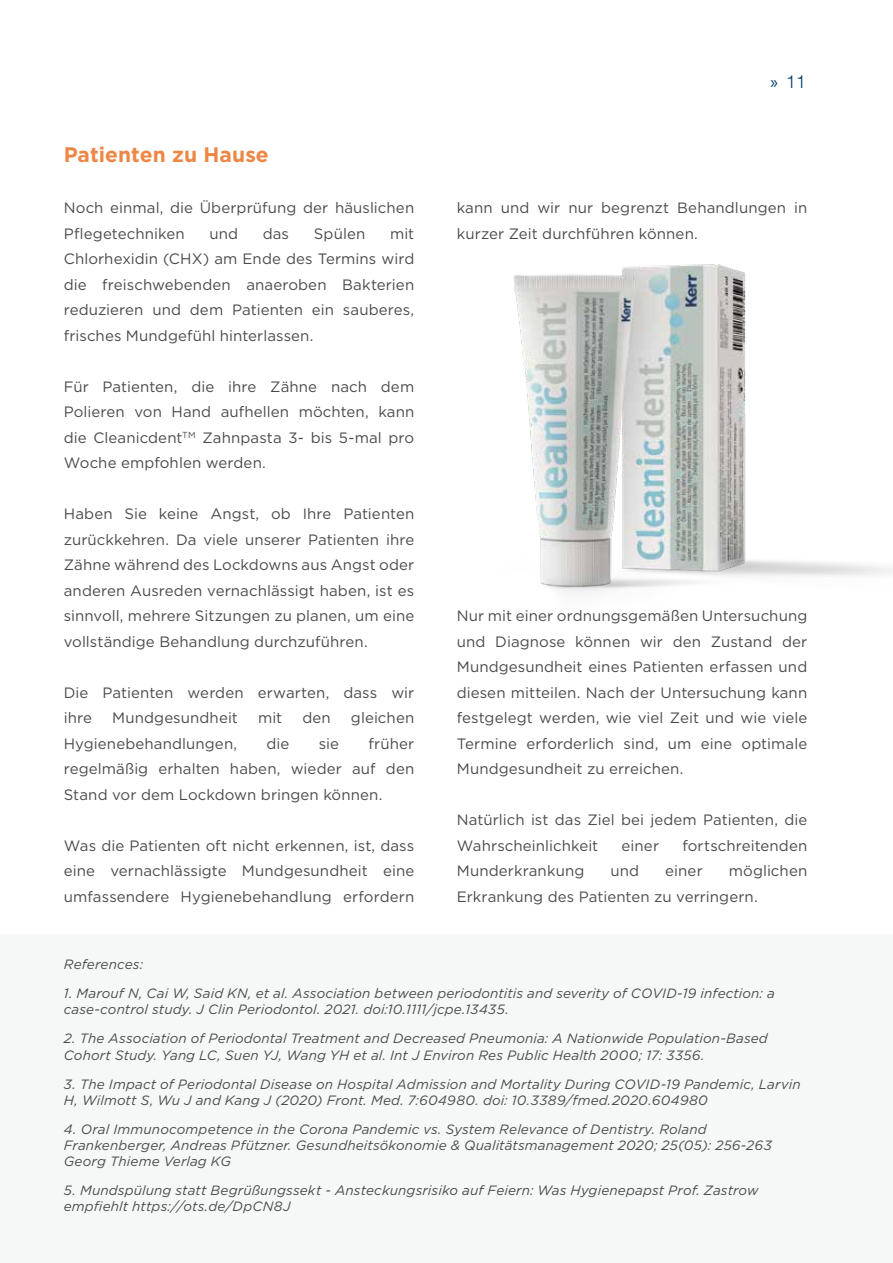
<style>
.page{position:relative;width:893px;height:1263px;background:#fff}
.page>*{position:absolute;margin:0;border:0;box-sizing:border-box;transform-origin:0 0}
.t1{font:700 21px "Gotham";color:#ed8745}
.t2{font:300 18px "Helvetica Neue LT Std";color:#003a67}
.t3{font:15px/25.5px "Gotham";letter-spacing:.005em;color:#4a4c4b;text-align:justify}
.t4{font:italic 13.5px/16.2px "Gotham";letter-spacing:.01em;color:#4a4c4b}
.s1{font-family:"Myriad Pro";font-weight:400}
</style>
<div class="page">
<div style="left:0;top:934px;width:893px;height:329px;background:#f6f7f7"></div>
<img style="left:513px;top:264px;width:380px;height:329px">
<h1 class="t1" style="left:64px;top:141px;width:207px">Patienten zu Hause</h1>
<p class="t3" style="left:64px;top:195px;width:352px">Noch einmal, die Überprüfung der häuslichen<br>Pflegetechniken</p>
<p class="t3" style="left:209px;top:220px;width:30px">und</p>
<p class="t3" style="left:263px;top:220px;width:28px">das</p>
<p class="t3" style="left:314px;top:220px;width:53px">Spülen</p>
<p class="t3" style="left:64px;top:220px;width:352px;text-indent:326px">mit Chlorhexidin (CHX) am Ende des Termins wird die freischwebenden anaeroben Bakterien reduzieren und dem Patienten ein sauberes, frisches Mundgefühl hinterlassen.</p>
<p class="t3" style="left:64px;top:373px;width:352px">Für Patienten, die ihre Zähne nach dem Polieren von Hand aufhellen möchten, kann die Cleanicdent<sup>TM</sup> Zahnpasta 3- bis 5-mal pro Woche empfohlen werden.</p>
<p class="t3" style="left:64px;top:501px;width:352px">Haben Sie keine Angst, ob Ihre Patienten zurückkehren. Da viele unserer Patienten ihre Zähne während des Lockdowns aus Angst oder anderen Ausreden vernachlässigt haben, ist es sinnvoll, mehrere Sitzungen zu planen, um eine vollständige Behandlung durchzuführen.</p>
<p class="t3" style="left:64px;top:679px;width:352px">Die Patienten werden erwarten, dass wir ihre</p>
<p class="t3" style="left:112px;top:705px;width:127px">Mundgesundheit</p>
<p class="t3" style="left:258px;top:705px;width:26px">mit</p>
<p class="t3" style="left:302px;top:705px;width:30px">den</p>
<p class="t3" style="left:351px;top:705px;width:65px">gleichen</p>
<p class="t3" style="left:64px;top:730px;width:175px">Hygienebehandlungen,</p>
<p class="t3" style="left:267px;top:730px;width:24px">die</p>
<p class="t3" style="left:319px;top:730px;width:22px">sie</p>
<p class="t3" style="left:64px;top:730px;width:352px;text-indent:305px">früher regelmäßig erhalten haben, wieder auf den Stand vor dem Lockdown bringen können.</p>
<p class="t3" style="left:64px;top:832px;width:352px">Was die Patienten oft nicht erkennen, ist, dass eine vernachlässigte Mundgesundheit eine umfassendere Hygienebehandlung erfordern</p>
<p class="t2" style="left:770px;top:71px;width:37px"><span class="s1">»</span> 11</p>
<p class="t3" style="left:457px;top:195px;width:352px">kann und wir nur begrenzt Behandlungen in kurzer Zeit durchführen können.</p>
<p class="t3" style="left:457px;top:603px;width:352px">Nur mit einer ordnungsgemäßen Untersuchung und Diagnose können wir den Zustand der Mundgesundheit eines Patienten erfassen und diesen mitteilen. Nach der Untersuchung kann festgelegt werden, wie viel Zeit und wie viele Termine erforderlich sind, um eine optimale Mundgesundheit zu erreichen.</p>
<p class="t3" style="left:457px;top:807px;width:352px">Natürlich ist das Ziel bei jedem Patienten, die<br>Wahrscheinlichkeit</p>
<p class="t3" style="left:622px;top:832px;width:39px">einer</p>
<p class="t3" style="left:682px;top:832px;width:126px">fortschreitenden</p>
<p class="t3" style="left:457px;top:858px;width:129px">Munderkrankung</p>
<p class="t3" style="left:610px;top:858px;width:30px">und</p>
<p class="t3" style="left:665px;top:858px;width:39px">einer</p>
<p class="t3" style="left:457px;top:858px;width:352px;text-indent:272px">möglichen<br>Erkrankung des Patienten zu verringern.</p>
<p class="t4" style="left:64px;top:956px;width:81px">References:</p>
<p class="t4" style="left:64px;top:985px;width:712px">1. Marouf N, Cai W, Said KN, et al. Association between periodontitis and severity of COVID-19 infection: a case-control study. J Clin Periodontol. 2021. doi:10.1111/jcpe.13435.</p>
<p class="t4" style="left:64px;top:1030px;width:706px">2. The Association of Periodontal Treatment and Decreased Pneumonia: A Nationwide Population-Based<br>Cohort Study. Yang LC, Suen YJ, Wang YH et al. Int J Environ Res Public Health 2000; 17: 3356.</p>
<p class="t4" style="left:64px;top:1075px;width:738px">3. The Impact of Periodontal Disease on Hospital Admission and Mortality During COVID-19 Pandemic, Larvin<br>H, Wilmott S, Wu J and Kang J (2020) Front. Med. 7:604980. doi: 10.3389/fmed.2020.604980</p>
<p class="t4" style="left:64px;top:1120px;width:710px">4. Oral Immunocompetence in the Corona Pandemic vs. System Relevance of Dentistry. Roland<br>Frankenberger, Andreas Pfützner. Gesundheitsökonomie &amp; Qualitätsmanagement 2020; 25(05): 256-263<br>Georg Thieme Verlag KG</p>
<p class="t4" style="left:64px;top:1182px;width:696px">5. Mundspülung statt Begrüßungssekt - Ansteckungsrisiko auf Feiern: Was Hygienepapst Prof. Zastrow empfiehlt https://ots.de/DpCN8J</p>
</div>
